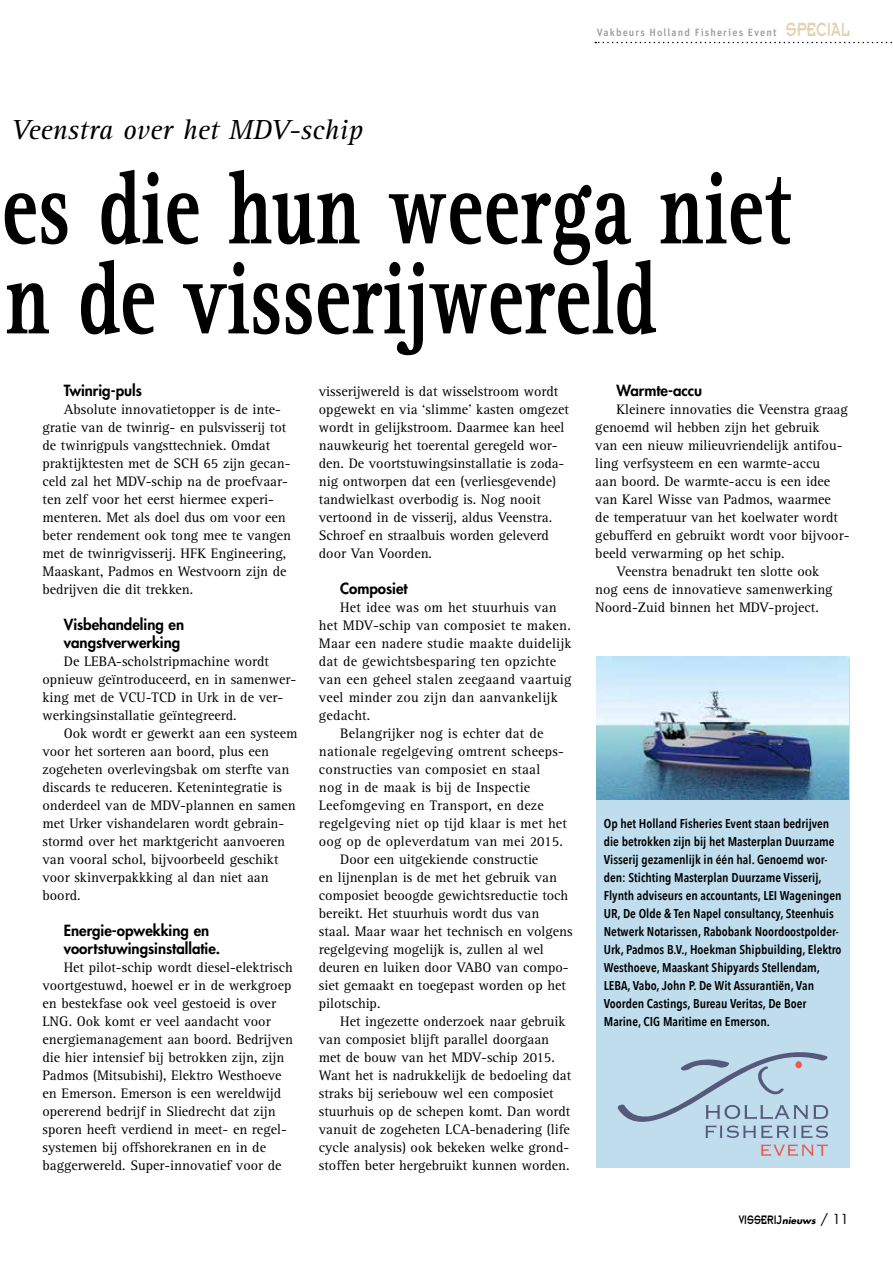
<style>
.page{position:relative;width:893px;height:1263px;background:#fff}
.page>*{position:absolute;margin:0;border:0;box-sizing:border-box;transform-origin:0 0}
.t1{font:700 103.5px/90px "Rotis Serif";letter-spacing:.02em;color:#000;scale:.73 1}
.t2{font:italic 28.5px "Rotis Serif";color:#000}
.t3{font:800 15px/18px "Futura";color:#000}
.t4{font:14.25px/18px "Rotis Serif";color:#000}
.t5{font:13.5px "Insignia A";color:#000;scale:.75 1}
.t6{font:600 12.75px/18px "Avenir Next Condensed";color:#000}
.t7{font:500 10.5px "Unit Pro";letter-spacing:.1em;color:#9c9d9d}
.t8{font:italic 700 9px "Futura";color:#000}
.s1{font-family:"Insignia A";font-weight:400;font-size:21px;color:#e5d2b3}
.s2{font-family:"Insignia A";font-weight:400;font-style:normal;font-size:13.5px}
.s3{font-weight:400;font-style:normal;font-size:13.5px}
</style>
<div class="page">
<svg style="left:595px;top:42px;width:297px;height:1px"></svg>
<div style="left:596px;top:658px;width:254px;height:510px;background:#c0ddee"></div>
<svg style="left:4px;top:193px;width:64px;height:52px"></svg>
<svg style="left:6px;top:283px;width:44px;height:51px"></svg>
<svg style="left:81px;top:169px;width:710px;height:187px"></svg>
<img style="left:597px;top:657px;width:252px;height:142px">
<svg style="left:618px;top:1052px;width:210px;height:86px"></svg>
<svg style="left:761px;top:1144px;width:67px;height:12px"></svg>
<p class="t7" style="left:597px;top:26px;width:255px">Vakbeurs Holland Fisheries Event <span class="s1">SPECIAL</span></p>
<h2 class="t2" style="left:11px;top:114px;width:354px">Veenstra over het MDV-schip</h2>
<h1 class="t1" style="left:2px;top:165px;width:1081px">es die hun weerga niet n de visserijwereld</h1>
<p class="t3" style="left:64px;top:381px;width:80px">Twinrig-puls</p>
<p class="t4" style="left:43px;top:401px;width:250px;text-indent:21px">Absolute innovatietopper is de inte&shy;gratie van de twinrig- en pulsvisserij tot de twinrigpuls vangsttechniek. Omdat praktijktesten met de SCH 65 zijn gecan&shy;celd zal het MDV-schip na de proefvaar&shy;ten zelf voor het eerst hiermee experi&shy;menteren. Met als doel dus om voor een beter rendement ook tong mee te vangen met de twinrigvisserij. HFK Engineering, Maaskant, Padmos en Westvoorn zijn de bedrijven die dit trekken.</p>
<p class="t3" style="left:64px;top:615px;width:122px">Visbehandeling en vangstverwerking</p>
<p class="t4" style="left:43px;top:653px;width:255px;text-indent:21px">De LEBA-scholstripmachine wordt opnieuw geïntroduceerd, en in samenwer&shy;king met de VCU-TCD in Urk in de ver&shy;werkingsinstallatie geïntegreerd.</p>
<p class="t4" style="left:43px;top:725px;width:256px;text-indent:21px">Ook wordt er gewerkt aan een systeem voor het sorteren aan boord, plus een zogeheten overlevingsbak om sterfte van discards te reduceren. Ketenintegratie is onderdeel van de MDV-plannen en samen met Urker vishandelaren wordt gebrain&shy;stormd over het marktgericht aanvoeren van vooral schol, bijvoorbeeld geschikt voor skinverpakkking al dan niet aan boord.</p>
<p class="t3" style="left:64px;top:921px;width:158px">Energie-opwekking en voortstuwingsinstallatie.</p>
<p class="t4" style="left:43px;top:959px;width:252px;text-indent:21px">Het pilot-schip wordt diesel-elektrisch voortgestuwd, hoewel er in de werkgroep en bestekfase ook veel gestoeid is over LNG. Ook komt er veel aandacht voor energiemanagement aan boord. Bedrijven die hier intensief bij betrokken zijn, zijn Padmos (Mitsubishi), Elektro Westhoeve en Emerson. Emerson is een wereldwijd opererend bedrijf in Sliedrecht dat zijn sporen heeft verdiend in meet- en regel&shy;systemen bij offshorekranen en in de baggerwereld. Super-innovatief voor de</p>
<p class="t3" style="left:617px;top:381px;width:87px">Warmte-accu</p>
<p class="t4" style="left:617px;top:401px;width:233px">Kleinere innovaties die Veenstra graag</p>
<p class="t4" style="left:595px;top:419px;width:226px">genoemd wil hebben zijn het gebruik</p>
<p class="t4" style="left:595px;top:437px;width:249px">van een nieuw milieuvriendelijk antifou-</p>
<p class="t4" style="left:595px;top:455px;width:226px">ling verfsysteem en een warmte-accu</p>
<p class="t4" style="left:595px;top:473px;width:236px">aan boord. De warmte-accu is een idee</p>
<p class="t4" style="left:595px;top:491px;width:237px">van Karel Wisse van Padmos, waarmee</p>
<p class="t4" style="left:595px;top:509px;width:244px">de temperatuur van het koelwater wordt</p>
<p class="t4" style="left:595px;top:527px;width:256px">gebufferd en gebruikt wordt voor bijvoor-</p>
<p class="t4" style="left:595px;top:545px;width:191px">beeld verwarming op het schip.</p>
<p class="t4" style="left:617px;top:563px;width:204px">Veenstra benadrukt ten slotte ook</p>
<p class="t4" style="left:595px;top:581px;width:239px">nog eens de innovatieve samenwerking</p>
<p class="t4" style="left:595px;top:599px;width:225px">Noord-Zuid binnen het MDV-project.</p>
<p class="t4" style="left:319px;top:383px;width:251px">visserijwereld is dat wisselstroom wordt opgewekt en via ‘slimme’ kasten omgezet wordt in gelijkstroom. Daarmee kan heel nauwkeurig het toerental geregeld wor&shy;den. De voortstuwingsinstallatie is zoda&shy;nig ontworpen dat een (verliesgevende) tandwielkast overbodig is. Nog nooit vertoond in de visserij, aldus Veenstra.<br>Schroef en straalbuis worden geleverd door Van Voorden.</p>
<p class="t3" style="left:340px;top:579px;width:69px">Composiet</p>
<p class="t4" style="left:340px;top:599px;width:218px">Het idee was om het stuurhuis van</p>
<p class="t4" style="left:319px;top:617px;width:253px">het MDV-schip van composiet te maken.</p>
<p class="t4" style="left:319px;top:635px;width:254px">Maar een nadere studie maakte duidelijk</p>
<p class="t4" style="left:319px;top:653px;width:239px">dat de gewichtsbesparing ten opzichte</p>
<p class="t4" style="left:319px;top:671px;width:254px">van een geheel stalen zeegaand vaartuig</p>
<p class="t4" style="left:319px;top:689px;width:240px">veel minder zou zijn dan aanvankelijk</p>
<p class="t4" style="left:319px;top:707px;width:53px">gedacht.</p>
<p class="t4" style="left:340px;top:725px;width:205px">Belangrijker nog is echter dat de</p>
<p class="t4" style="left:319px;top:743px;width:247px">nationale regelgeving omtrent scheeps-</p>
<p class="t4" style="left:319px;top:761px;width:223px">constructies van composiet en staal</p>
<p class="t4" style="left:319px;top:779px;width:213px">nog in de maak is bij de Inspectie</p>
<p class="t4" style="left:319px;top:797px;width:226px">Leefomgeving en Transport, en deze</p>
<p class="t4" style="left:319px;top:815px;width:249px">regelgeving niet op tijd klaar is met het</p>
<p class="t4" style="left:319px;top:833px;width:245px">oog op de opleverdatum van mei 2015.</p>
<p class="t4" style="left:340px;top:851px;width:200px">Door een uitgekiende constructie</p>
<p class="t4" style="left:319px;top:869px;width:240px">en lijnenplan is de met het gebruik van</p>
<p class="t4" style="left:319px;top:887px;width:251px">composiet beoogde gewichtsreductie toch</p>
<p class="t4" style="left:319px;top:905px;width:222px">bereikt. Het stuurhuis wordt dus van</p>
<p class="t4" style="left:319px;top:923px;width:255px">staal. Maar waar het technisch en volgens</p>
<p class="t4" style="left:319px;top:941px;width:226px">regelgeving mogelijk is, zullen al wel</p>
<p class="t4" style="left:319px;top:959px;width:251px">deuren en luiken door VABO van compo-</p>
<p class="t4" style="left:319px;top:977px;width:248px">siet gemaakt en toegepast worden op het</p>
<p class="t4" style="left:319px;top:995px;width:63px">pilotschip.</p>
<p class="t4" style="left:340px;top:1013px;width:227px">Het ingezette onderzoek naar gebruik</p>
<p class="t4" style="left:319px;top:1031px;width:232px">van composiet blijft parallel doorgaan</p>
<p class="t4" style="left:319px;top:1049px;width:237px">met de bouw van het MDV-schip 2015.</p>
<p class="t4" style="left:319px;top:1067px;width:254px">Want het is nadrukkelijk de bedoeling dat</p>
<p class="t4" style="left:319px;top:1085px;width:236px">straks bij seriebouw wel een composiet</p>
<p class="t4" style="left:319px;top:1103px;width:253px">stuurhuis op de schepen komt. Dan wordt</p>
<p class="t4" style="left:319px;top:1121px;width:252px">vanuit de zogeheten LCA-benadering (life</p>
<p class="t4" style="left:319px;top:1139px;width:252px">cycle analysis) ook bekeken welke grond-</p>
<p class="t4" style="left:319px;top:1157px;width:252px">stoffen beter hergebruikt kunnen worden.</p>
<p class="t6" style="left:604px;top:814px;width:239px">Op het Holland Fisheries Event staan bedrijven die betrokken zijn bij het Masterplan Duurzame Visserij gezamenlijk in één hal. Genoemd wor&shy;den: Stichting Masterplan Duurzame Visserij, Flynth adviseurs en accountants, LEI Wageningen UR, De Olde &amp; Ten Napel consultancy, Steenhuis Netwerk Notarissen, Rabobank Noordoostpolder-Urk, Padmos B.V., Hoekman Shipbuilding, Elektro Westhoeve, Maaskant Shipyards Stellendam, LEBA, Vabo, John P. De Wit Assurantiën, Van Voorden Castings, Bureau Veritas, De Boer Marine, CIG Maritime en Emerson.</p>
<p class="t5" style="left:739px;top:1213px;width:16px">VISSE</p>
<p class="t8" style="left:767px;top:1215px;width:83px"><span class="s2">RIJ</span>nieuws <span class="s3">/ 11</span></p>
</div>
